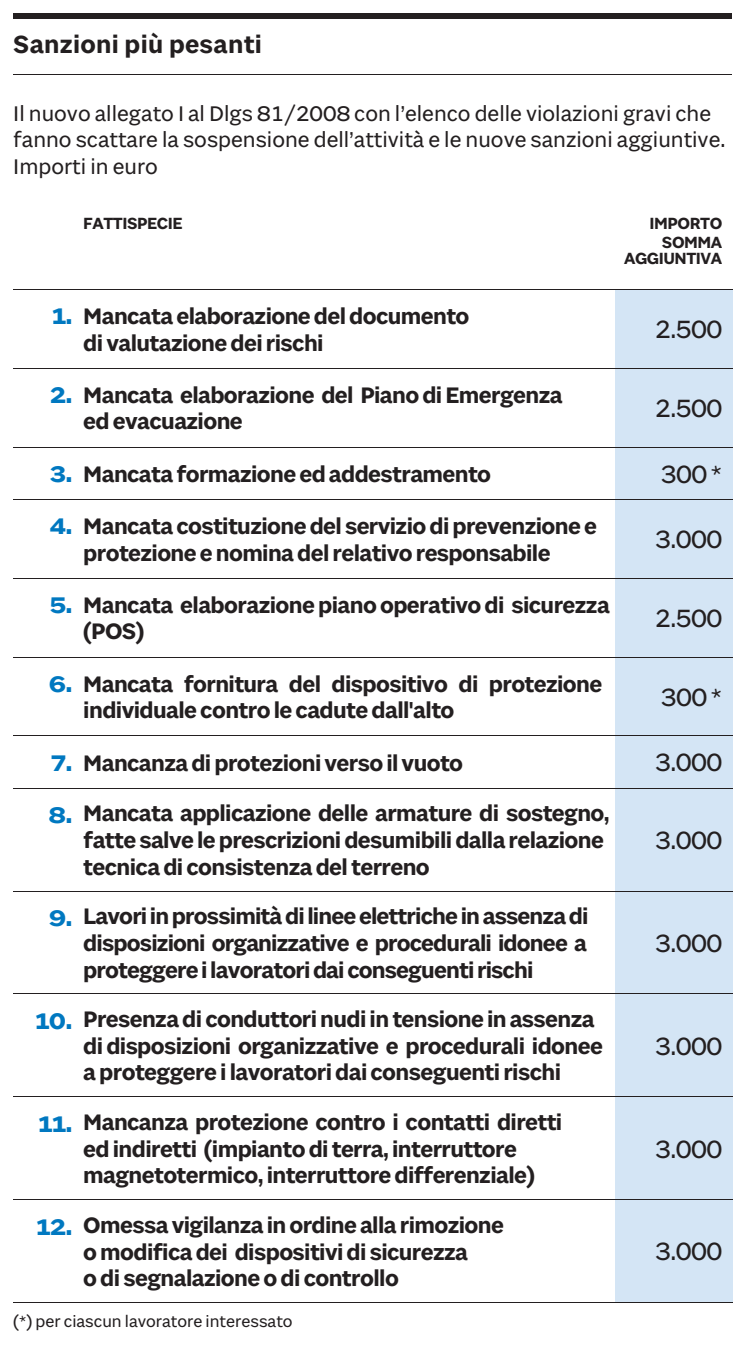
<style>
.page{position:relative;width:748px;height:1350px;background:#fff}
.page>*{position:absolute;margin:0;border:0;box-sizing:border-box;transform-origin:0 0}
.t1{font:26.75px "Sole 24 Sans Number";letter-spacing:-.025em;color:#231f20}
.t2{font:600 26.75px "Sole 24 Sans Number";letter-spacing:.01em;color:#231f20}
.t3{font:600 24px/26.8px "Sole 24 Sans";letter-spacing:-.025em;color:#231f20}
.t4{font:22.75px/26.8px "Sole 24 Sans Number";color:#231f20}
.t5{font:17.25px "Sole 24 Sans Number";color:#231f20}
.t6{font:600 17.25px/18.8px "Sole 24 Sans";letter-spacing:-.025em;color:#231f20;text-align:right}
.s1{font-size:29.25px;color:#0078c0}
</style>
<div class="page">
<div style="left:13px;top:13px;width:719px;height:6px;background:#231f20"></div>
<hr style="left:13px;top:74px;width:719px;height:1px;background:#231f20">
<hr style="left:13px;top:289px;width:65px;height:1px;background:#231f20">
<hr style="left:78px;top:289px;width:537px;height:1px;background:#231f20">
<div style="left:615px;top:289px;width:118px;height:79px;background:#d4e5f5"></div>
<hr style="left:615px;top:289px;width:118px;height:1px;background:#231f20">
<hr style="left:13px;top:368px;width:65px;height:1px;background:#231f20">
<hr style="left:78px;top:368px;width:537px;height:1px;background:#231f20">
<div style="left:615px;top:368px;width:118px;height:79px;background:#d4e5f5"></div>
<hr style="left:615px;top:368px;width:118px;height:1px;background:#231f20">
<hr style="left:13px;top:447px;width:65px;height:1px;background:#231f20">
<hr style="left:78px;top:447px;width:537px;height:1px;background:#231f20">
<div style="left:615px;top:447px;width:118px;height:52px;background:#d4e5f5"></div>
<hr style="left:615px;top:447px;width:118px;height:1px;background:#231f20">
<hr style="left:13px;top:499px;width:65px;height:1px;background:#231f20">
<hr style="left:78px;top:499px;width:537px;height:1px;background:#231f20">
<div style="left:615px;top:499px;width:118px;height:79px;background:#d4e5f5"></div>
<hr style="left:615px;top:499px;width:118px;height:1px;background:#231f20">
<hr style="left:13px;top:578px;width:65px;height:1px;background:#231f20">
<hr style="left:78px;top:578px;width:537px;height:1px;background:#231f20">
<div style="left:615px;top:578px;width:118px;height:79px;background:#d4e5f5"></div>
<hr style="left:615px;top:578px;width:118px;height:1px;background:#231f20">
<hr style="left:13px;top:657px;width:65px;height:1px;background:#231f20">
<hr style="left:78px;top:657px;width:537px;height:1px;background:#231f20">
<div style="left:615px;top:657px;width:118px;height:79px;background:#d4e5f5"></div>
<hr style="left:615px;top:657px;width:118px;height:1px;background:#231f20">
<hr style="left:13px;top:736px;width:65px;height:1px;background:#231f20">
<hr style="left:78px;top:736px;width:537px;height:1px;background:#231f20">
<div style="left:615px;top:736px;width:118px;height:52px;background:#d4e5f5"></div>
<hr style="left:615px;top:736px;width:118px;height:1px;background:#231f20">
<hr style="left:13px;top:788px;width:65px;height:1px;background:#231f20">
<hr style="left:78px;top:788px;width:537px;height:1px;background:#231f20">
<div style="left:615px;top:788px;width:118px;height:103px;background:#d4e5f5"></div>
<hr style="left:615px;top:788px;width:118px;height:1px;background:#231f20">
<hr style="left:13px;top:891px;width:65px;height:1px;background:#231f20">
<hr style="left:78px;top:891px;width:537px;height:1px;background:#231f20">
<div style="left:615px;top:891px;width:118px;height:103px;background:#d4e5f5"></div>
<hr style="left:615px;top:891px;width:118px;height:1px;background:#231f20">
<hr style="left:13px;top:994px;width:65px;height:1px;background:#231f20">
<hr style="left:78px;top:994px;width:537px;height:1px;background:#231f20">
<div style="left:615px;top:994px;width:118px;height:103px;background:#d4e5f5"></div>
<hr style="left:615px;top:994px;width:118px;height:1px;background:#231f20">
<hr style="left:13px;top:1097px;width:65px;height:1px;background:#231f20">
<hr style="left:78px;top:1097px;width:537px;height:1px;background:#231f20">
<div style="left:615px;top:1097px;width:118px;height:102px;background:#d4e5f5"></div>
<hr style="left:615px;top:1097px;width:118px;height:1px;background:#231f20">
<hr style="left:13px;top:1199px;width:65px;height:1px;background:#231f20">
<hr style="left:13px;top:1302px;width:65px;height:1px;background:#231f20">
<hr style="left:78px;top:1199px;width:537px;height:1px;background:#231f20">
<hr style="left:78px;top:1302px;width:537px;height:1px;background:#231f20">
<div style="left:615px;top:1199px;width:118px;height:104px;background:#d4e5f5"></div>
<hr style="left:615px;top:1199px;width:118px;height:1px;background:#231f20">
<hr style="left:615px;top:1302px;width:118px;height:1px;background:#231f20">
<p class="t2" style="left:13px;top:29px;width:250px">Sanzioni più pesanti</p>
<p class="t4" style="left:13px;top:100px;width:714px">Il nuovo allegato I al Dlgs 81/2008 con l’elenco delle violazioni gravi che fanno scattare la sospensione dell’attività e le nuove sanzioni aggiuntive.<br>Importi in euro</p>
<p class="t6" style="left:83px;top:215px;width:101px">FATTISPECIE</p>
<p class="t6" style="left:649px;top:215px;width:74px">IMPORTO<br>SOMMA</p>
<p class="t6" style="left:624px;top:250px;width:100px">AGGIUNTIVA</p>
<p class="t3" style="left:83px;top:304px;width:388px;text-indent:-31px"><span class="s1">1.</span> Mancataelaborazionedeldocumento divalutazione deirischi</p>
<p class="t3" style="left:83px;top:382px;width:481px;text-indent:-33px"><span class="s1">2.</span> Mancata elaborazione del Piano di Emergenza edevacuazione</p>
<p class="t1" style="left:655px;top:314px;width:69px">2.500</p>
<p class="t1" style="left:655px;top:392px;width:69px">2.500</p>
<p class="t3" style="left:50px;top:461px;width:443px"><span class="s1">3.</span> Mancataformazioneedaddestramento</p>
<p class="t1" style="left:661px;top:458px;width:63px">300*</p>
<p class="t3" style="left:50px;top:514px;width:549px;text-align:center"><span class="s1">4.</span> Mancata costituzionedel servizio diprevenzionee protezioneenomina delrelativo responsabile</p>
<p class="t1" style="left:655px;top:524px;width:68px">3.000</p>
<p class="t3" style="left:83px;top:592px;width:528px;text-indent:-34px"><span class="s1">5.</span> Mancata elaborazionepianooperativo di sicurezza (POS)</p>
<p class="t3" style="left:83px;top:671px;width:521px;text-indent:-34px"><span class="s1">6.</span> Mancata fornitura del dispositivo di protezione individuale contro le cadute dall'alto</p>
<p class="t1" style="left:655px;top:602px;width:68px">2.500</p>
<p class="t1" style="left:661px;top:681px;width:63px">300*</p>
<p class="t3" style="left:51px;top:750px;width:413px"><span class="s1">7.</span> Mancanza diprotezioniverso il vuoto</p>
<p class="t1" style="left:655px;top:747px;width:68px">3.000</p>
<p class="t3" style="left:83px;top:801px;width:528px;text-indent:-35px"><span class="s1">8.</span> Mancata applicazione delle armature di sostegno, fattesalve leprescrizioni desumibilidalla relazione tecnica di consistenza del terreno</p>
<p class="t1" style="left:655px;top:824px;width:68px">3.000</p>
<p class="t3" style="left:83px;top:904px;width:507px;text-align:justify;text-indent:-35px"><span class="s1">9.</span> Lavoriinprossimitàdilineeelettricheinassenzadi disposizioni organizzative e procedurali idonee a proteggereilavoratoridaiconseguentirischi</p>
<p class="t3" style="left:83px;top:1007px;width:521px;text-indent:-48px"><span class="s1">10.</span> Presenzadi conduttorinudi intensione in assenza di disposizioni organizzative e procedurali idonee a proteggere ilavoratoridai conseguenti rischi</p>
<p class="t3" style="left:83px;top:1110px;width:481px;text-indent:-45px"><span class="s1">11.</span> Mancanza protezione contro i contatti diretti ed indiretti (impiantodi terra, interruttore magnetotermico,interruttoredifferenziale)</p>
<p class="t3" style="left:83px;top:1213px;width:422px;text-indent:-47px"><span class="s1">12.</span> Omessavigilanza inordineallarimozione o modifica dei dispositivi di sicurezza<br>o di segnalazione odi controllo</p>
<p class="t5" style="left:13px;top:1312px;width:281px">(*) per ciascun lavoratore interessato</p>
<p class="t1" style="left:655px;top:927px;width:68px">3.000</p>
<p class="t1" style="left:655px;top:1030px;width:69px">3.000</p>
<p class="t1" style="left:655px;top:1133px;width:69px">3.000</p>
<p class="t1" style="left:655px;top:1236px;width:68px">3.000</p>
</div>
